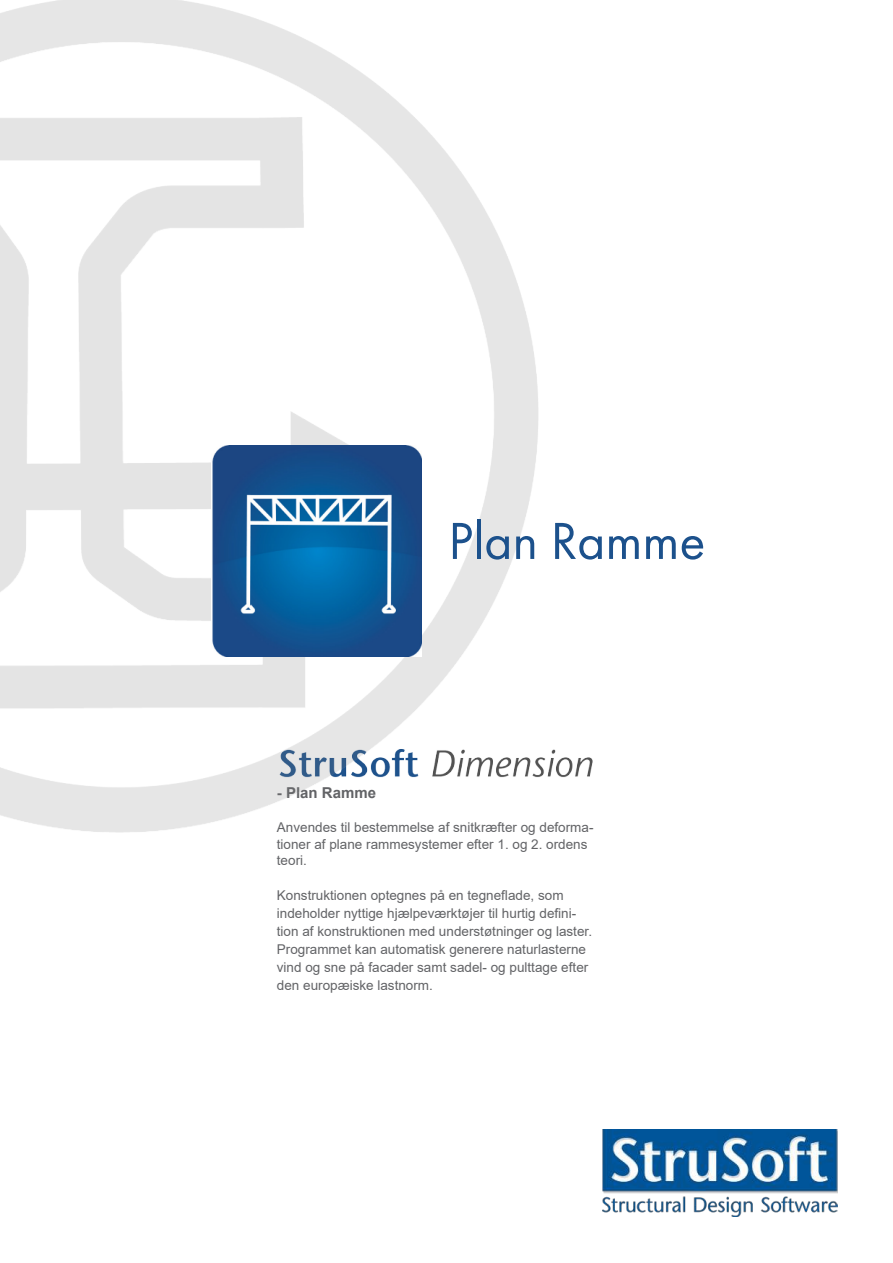
<style>
.page{position:relative;width:893px;height:1263px;background:#fff}
.page>*{position:absolute;margin:0;border:0;box-sizing:border-box;transform-origin:0 0}
.t1{font:54px "Futura PT";color:#1c518c}
.t2{font:700 15px "Arial";color:#626366}
.t3{font:13.5px/18px "Arial";color:#626366}
</style>
<div class="page">
<img style="left:602px;top:1130px;width:236px;height:86px">
<img style="left:547px;top:749px;width:46px;height:29px">
<img style="left:0;top:0;width:545px;height:833px">
<img style="left:211px;top:445px;width:211px;height:211px">
<h1 class="t1" style="left:448px;top:509px;width:259px">Plan Ramme</h1>
<p class="t2" style="left:277px;top:787px;width:101px">- Plan Ramme</p>
<p class="t3" style="left:277px;top:821px;width:318px;line-height:16.2px">Anvendes til bestemmelse af snitkræfter og deforma&shy;tioner af plane rammesystemer efter 1. og 2. ordens teori.</p>
<p class="t3" style="left:277px;top:886px;width:317px">Konstruktionen optegnes på en tegneflade, som indeholder nyttige hjælpeværktøjer til hurtig defini&shy;tion af konstruktionen med understøtninger og laster.<br>Programmet kan automatisk generere naturlasterne vind og sne på facader samt sadel- og pulttage efter den europæiske lastnorm.</p>
</div>
